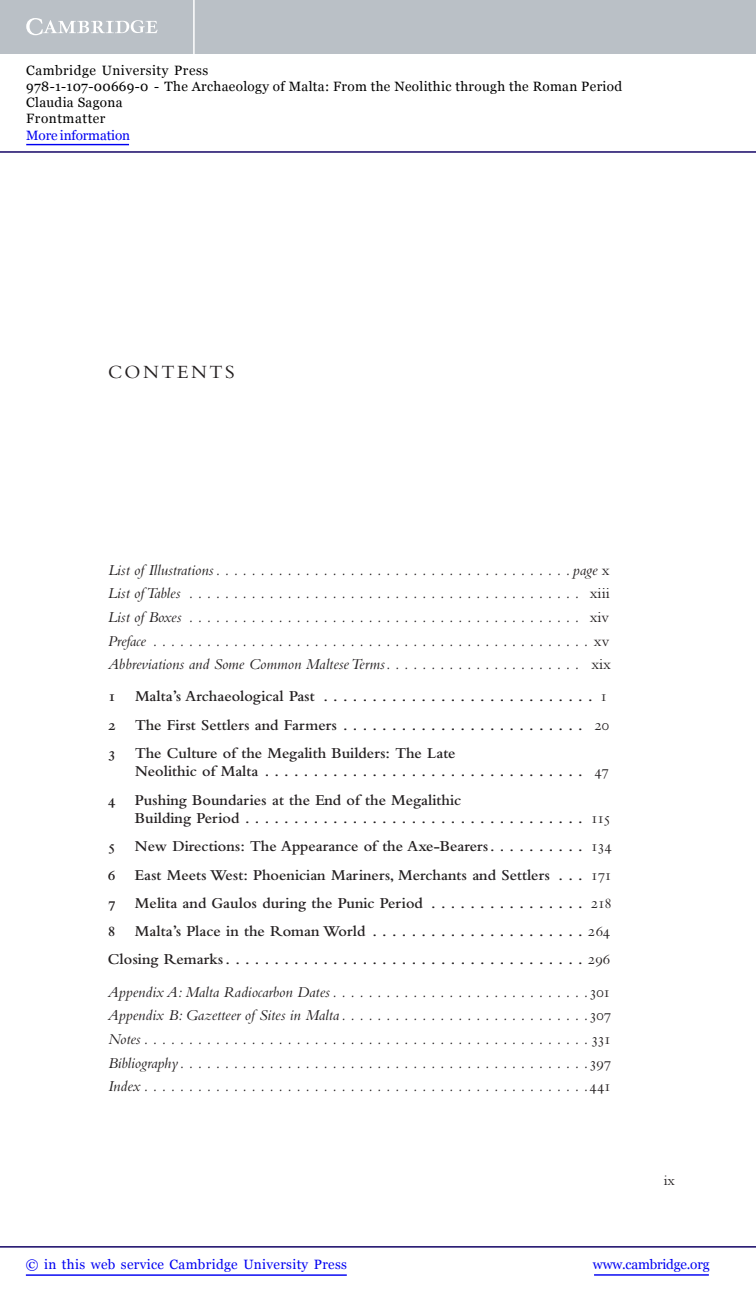
<style>
.page{position:relative;width:756px;height:1298px;background:#fff}
.page>*{position:absolute;margin:0;border:0;box-sizing:border-box;transform-origin:0 0}
.t1{font:19.5px "Bembo Std";letter-spacing:.125em;color:#231f20}
.t2{font:italic 15.75px/23.5px "Bembo Std";color:#231f20}
.t3{font:600 15.75px/28px "Bembo Std";color:#231f20;text-align:justify}
.t4{font:15px "Bembo Std";color:#231f20}
.t5{font:13.5px/16.2px "Georgia";letter-spacing:.025em;color:#000}
.t6{font:13.5px "Georgia";letter-spacing:.025em;color:#0000f1}
.t7{font:13.5px "Georgia";letter-spacing:-.015em;color:#0000f1}
.t8{font:13.5px "Georgia";letter-spacing:-.01em;color:#0000f1}
.s1{font-style:normal}
.s2{font-weight:400}
</style>
<div class="page">
<div style="left:0;top:0;width:756px;height:54px;background:#bac0c6"></div>
<svg style="left:26px;top:18px;width:132px;height:17px"></svg>
<hr style="left:193px;top:0;width:2px;height:54px;background:#fff">
<hr style="left:0;top:151px;width:756px;height:2px;background:#150666">
<hr style="left:594px;top:1274px;width:115px;height:1px;background:#0000f1">
<hr style="left:0;top:1246px;width:756px;height:1px;background:#150666">
<hr style="left:26px;top:1274px;width:321px;height:1px;background:#0000f1">
<hr style="left:26px;top:144px;width:103px;height:1px;background:#0000f1">
<p class="t5" style="left:26px;top:62px;width:597px">Cambridge University Press<br>978-1-107-00669-0 - The Archaeology of Malta: From the Neolithic through the Roman Period Claudia Sagona<br>Frontmatter</p>
<p class="t8" style="left:26px;top:127px;width:105px">More information</p>
<p class="t1" style="left:108px;top:364px;width:128px">CONTENTS</p>
<p class="t2" style="left:108px;top:559px;width:504px">List of Illustrations . . . . . . . . . . . . . . . . . . . . . . . . . . . . . . . . . . . . . . . . page <span class="s1">x </span>List of Tables . . . . . . . . . . . . . . . . . . . . . . . . . . . . . . . . . . . . . . . . . . . . <span class="s1">xiii </span>List of Boxes . . . . . . . . . . . . . . . . . . . . . . . . . . . . . . . . . . . . . . . . . . . . <span class="s1">xiv </span>Preface . . . . . . . . . . . . . . . . . . . . . . . . . . . . . . . . . . . . . . . . . . . . . . . . . <span class="s1">xv </span>Abbreviations and Some Common Maltese Terms . . . . . . . . . . . . . . . . . . . . . . <span class="s1">xix</span></p>
<p class="t3" style="left:108px;top:684px;width:503px">1 Malta’s Archaeological Past . . . . . . . . . . . . . . . . . . . . . . . . . . . . <span class="s2">1<br></span>2 The First Settlers and Farmers . . . . . . . . . . . . . . . . . . . . . . . . . <span class="s2">20<br></span>3 The Culture of the Megalith Builders: The Late</p>
<p class="t3" style="left:108px;top:759px;width:502px;text-indent:27px">Neolithic of Malta . . . . . . . . . . . . . . . . . . . . . . . . . . . . . . . . . <span class="s2">47<br></span>4 Pushing Boundaries at the End of the Megalithic</p>
<p class="t3" style="left:108px;top:805px;width:506px;text-indent:27px">Building Period . . . . . . . . . . . . . . . . . . . . . . . . . . . . . . . . . . . <span class="s2">115<br></span>5 New Directions: The Appearance of the Axe-Bearers . . . . . . . . . . <span class="s2">134<br></span>6 East Meets West: Phoenician Mariners, Merchants and Settlers . . . <span class="s2">171<br></span>7 Melita and Gaulos during the Punic Period . . . . . . . . . . . . . . . . <span class="s2">218<br></span>8 Malta’s Place in the Roman World . . . . . . . . . . . . . . . . . . . . . . <span class="s2">264<br></span>Closing Remarks . . . . . . . . . . . . . . . . . . . . . . . . . . . . . . . . . . . . . <span class="s2">296</span></p>
<p class="t2" style="left:108px;top:981px;width:505px;text-align:justify">Appendix A: Malta Radiocarbon Dates . . . . . . . . . . . . . . . . . . . . . . . . . . . . . <span class="s1">301<br></span>Appendix B: Gazetteer of Sites in Malta . . . . . . . . . . . . . . . . . . . . . . . . . . . . <span class="s1">307<br></span>Notes . . . . . . . . . . . . . . . . . . . . . . . . . . . . . . . . . . . . . . . . . . . . . . . . . . <span class="s1">331<br></span>Bibliography . . . . . . . . . . . . . . . . . . . . . . . . . . . . . . . . . . . . . . . . . . . . . . <span class="s1">397<br></span>Index . . . . . . . . . . . . . . . . . . . . . . . . . . . . . . . . . . . . . . . . . . . . . . . . . . <span class="s1">441</span></p>
<p class="t4" style="left:664px;top:1175px;width:13px">ix</p>
<p class="t6" style="left:26px;top:1256px;width:323px">© in this web service Cambridge University Press</p>
<p class="t7" style="left:593px;top:1256px;width:118px">www.cambridge.org</p>
</div>
